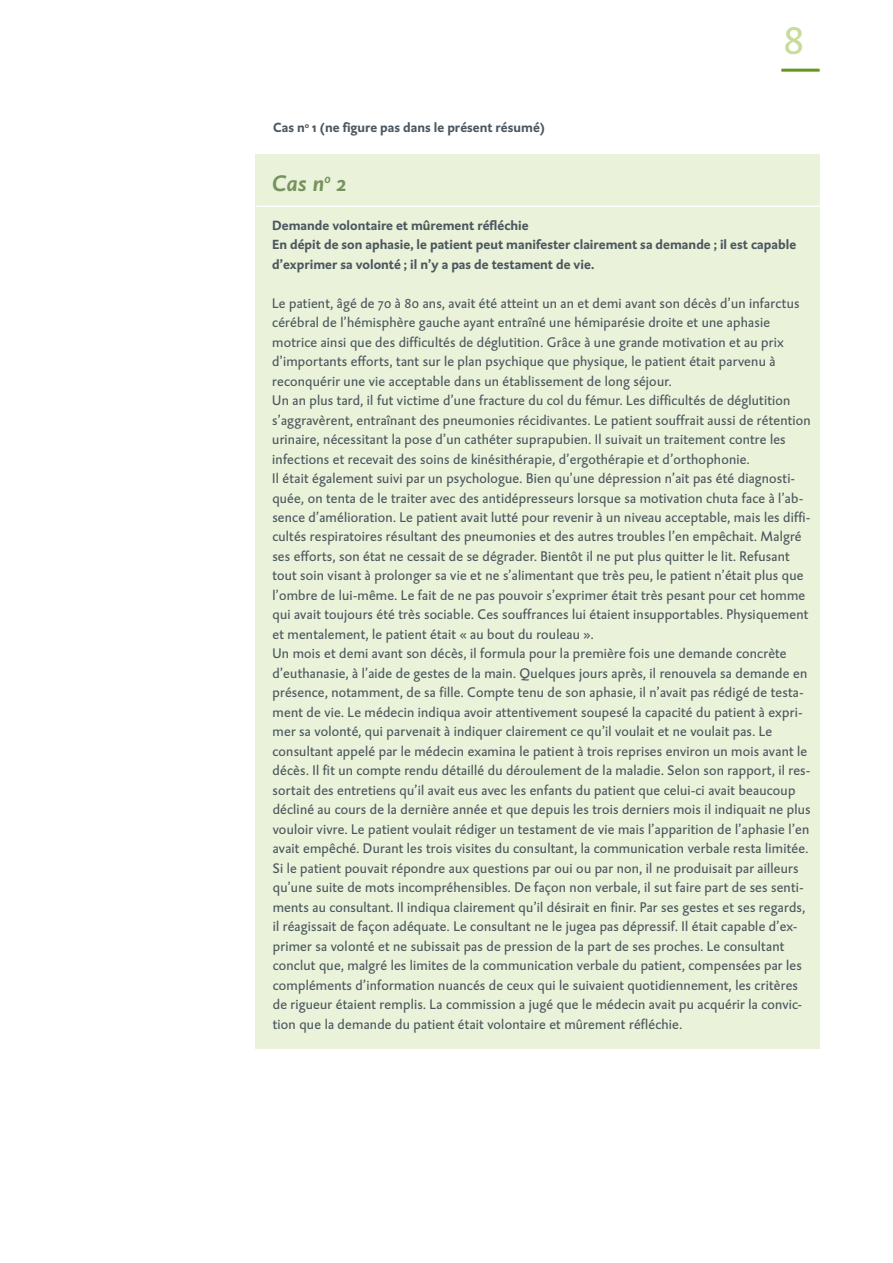
<style>
.page{position:relative;width:893px;height:1263px;background:#fff}
.page>*{position:absolute;margin:0;border:0;box-sizing:border-box;transform-origin:0 0}
.t1{font:42px "DTL Caspari ST";color:#c8dc99}
.t2{font:italic 700 22.5px "DTL Caspari ST";color:#76925e}
.t3{font:14.25px/19.5px "DTL Caspari ST";letter-spacing:.015em;color:#4c575f}
.t4{font:700 13.5px/19.5px "DTL Caspari ST";color:#4c575f}
</style>
<div class="page">
<hr style="left:781px;top:69px;width:39px;height:3px;background:#65971c">
<div style="left:255px;top:154px;width:565px;height:895px;background:#eaf2d9"></div>
<hr style="left:256px;top:206px;width:578px;height:1px;background:#fff">
<h1 class="t1" style="left:783px;top:14px;width:22px">8</h1>
<p class="t4" style="left:273px;top:117px;width:273px">Cas n<sup>o</sup> 1 (ne figure pas dans le présent résumé)</p>
<h2 class="t2" style="left:272px;top:169px;width:76px">Cas n<sup>o</sup> 2</h2>
<p class="t4" style="left:272px;top:215px;width:526px">Demande volontaire et mûrement réfléchie<br>En dépit de son aphasie, le patient peut manifester clairement sa demande ; il est capable d’exprimer sa volonté ; il n’y a pas de testament de vie.</p>
<p class="t3" style="left:272px;top:293px;width:540px">Le patient, âgé de 70 à 80 ans, avait été atteint un an et demi avant son décès d’un infarctus cérébral de l’hémisphère gauche ayant entraîné une hémiparésie droite et une aphasie motrice ainsi que des difficultés de déglutition. Grâce à une grande motivation et au prix d’importants efforts, tant sur le plan psychique que physique, le patient était parvenu à reconquérir une vie acceptable dans un établissement de long séjour.<br>Un an plus tard, il fut victime d’une fracture du col du fémur. Les difficultés de déglutition s’aggravèrent, entraînant des pneumonies récidivantes. Le patient souffrait aussi de rétention urinaire, nécessitant la pose d’un cathéter suprapubien. Il suivait un traitement contre les infections et recevait des soins de kinésithérapie, d’ergothérapie et d’orthophonie.<br>Il était également suivi par un psychologue. Bien qu’une dépression n’ait pas été diagnosti&shy;quée, on tenta de le traiter avec des antidépresseurs lorsque sa motivation chuta face à l’ab&shy;sence d’amélioration. Le patient avait lutté pour revenir à un niveau acceptable, mais les diffi&shy;cultés respiratoires résultant des pneumonies et des autres troubles l’en empêchait. Malgré ses efforts, son état ne cessait de se dégrader. Bientôt il ne put plus quitter le lit. Refusant tout soin visant à prolonger sa vie et ne s’alimentant que très peu, le patient n’était plus que l’ombre de lui-même. Le fait de ne pas pouvoir s’exprimer était très pesant pour cet homme qui avait toujours été très sociable. Ces souffrances lui étaient insupportables. Physiquement et mentalement, le patient était « au bout du rouleau ».<br>Un mois et demi avant son décès, il formula pour la première fois une demande concrète d’euthanasie, à l’aide de gestes de la main. Quelques jours après, il renouvela sa demande en présence, notamment, de sa fille. Compte tenu de son aphasie, il n’avait pas rédigé de testa&shy;ment de vie. Le médecin indiqua avoir attentivement soupesé la capacité du patient à expri&shy;mer sa volonté, qui parvenait à indiquer clairement ce qu’il voulait et ne voulait pas. Le consultant appelé par le médecin examina le patient à trois reprises environ un mois avant le décès. Il fit un compte rendu détaillé du déroulement de la maladie. Selon son rapport, il res&shy;sortait des entretiens qu’il avait eus avec les enfants du patient que celui-ci avait beaucoup décliné au cours de la dernière année et que depuis les trois derniers mois il indiquait ne plus vouloir vivre. Le patient voulait rédiger un testament de vie mais l’apparition de l’aphasie l’en avait empêché. Durant les trois visites du consultant, la communication verbale resta limitée.<br>Si le patient pouvait répondre aux questions par oui ou par non, il ne produisait par ailleurs qu’une suite de mots incompréhensibles. De façon non verbale, il sut faire part de ses senti&shy;ments au consultant. Il indiqua clairement qu’il désirait en finir. Par ses gestes et ses regards, il réagissait de façon adéquate. Le consultant ne le jugea pas dépressif. Il était capable d’ex&shy;primer sa volonté et ne subissait pas de pression de la part de ses proches. Le consultant conclut que, malgré les limites de la communication verbale du patient, compensées par les compléments d’information nuancés de ceux qui le suivaient quotidiennement, les critères de rigueur étaient remplis. La commission a jugé que le médecin avait pu acquérir la convic&shy;tion que la demande du patient était volontaire et mûrement réfléchie.</p>
</div>
